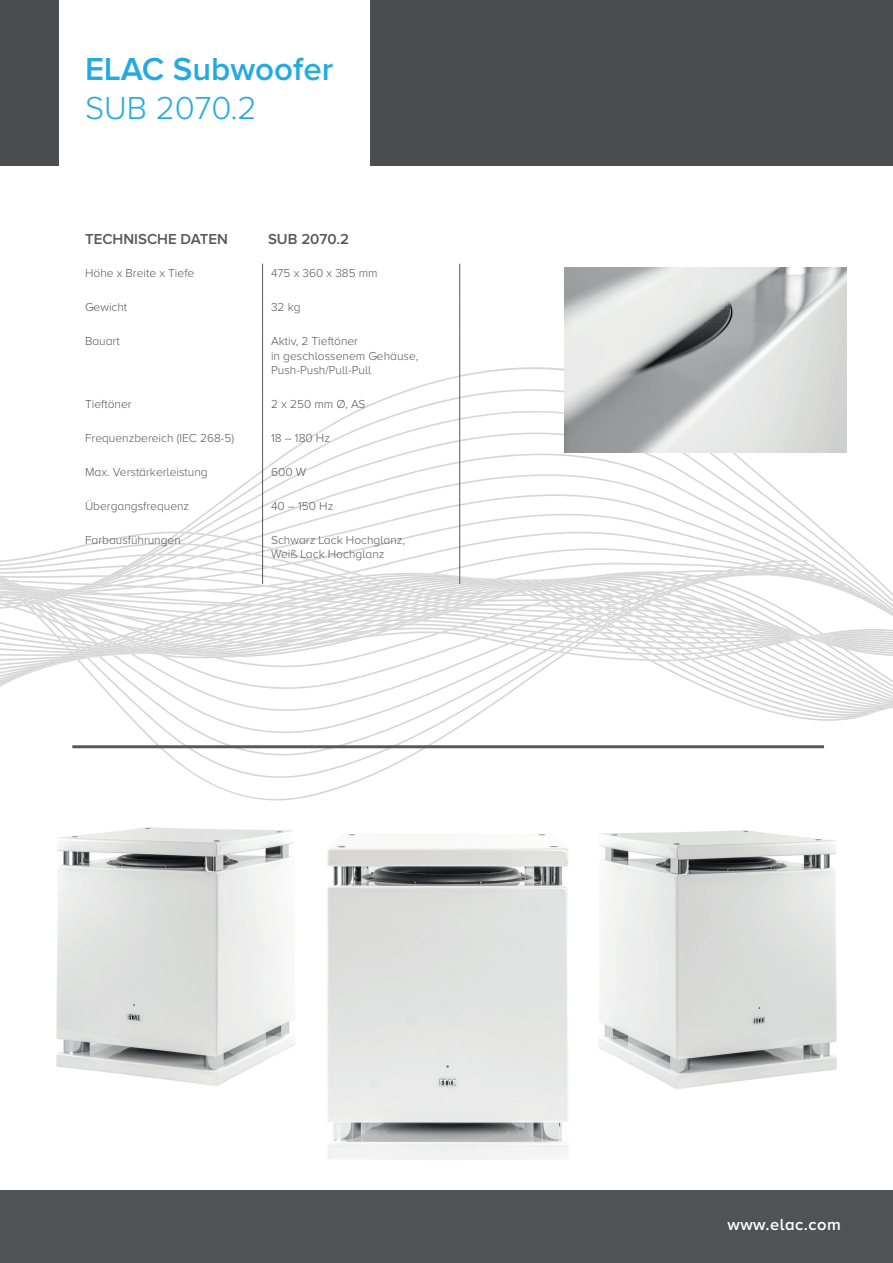
<style>
.page{position:relative;width:893px;height:1263px;background:#fff}
.page>*{position:absolute;margin:0;border:0;box-sizing:border-box;transform-origin:0 0}
.t1{font:600 33px "Proxima Nova A";color:#24aae1}
.t2{font:300 33px "Proxima Nova A";color:#24aae1}
.t3{font:600 16.5px "Proxima Nova A";letter-spacing:.03em;color:#fff}
.t4{font:600 15px "Proxima Nova A";color:#57585a}
.t5{font:300 12px/14.4px "Proxima Nova A";color:#57585a}
</style>
<div class="page">
<svg style="left:72px;top:733px;width:750px;height:22px"></svg>
<svg style="left:133px;top:721px;width:336px;height:12px"></svg>
<svg style="left:166px;top:367px;width:681px;height:165px"></svg>
<svg style="left:102px;top:687px;width:791px;height:4px"></svg>
<svg style="left:0;top:683px;width:893px;height:4px"></svg>
<svg style="left:0;top:661px;width:893px;height:22px"></svg>
<svg style="left:0;top:656px;width:863px;height:5px"></svg>
<svg style="left:0;top:532px;width:893px;height:124px"></svg>
<hr style="left:72px;top:745px;width:752px;height:3px;background:#57585a">
<div style="left:0;top:1191px;width:893px;height:72px;background:#505356"></div>
<hr style="left:262px;top:264px;width:1px;height:34px;background:#57585a">
<hr style="left:459px;top:264px;width:1px;height:34px;background:#57585a">
<hr style="left:262px;top:298px;width:1px;height:34px;background:#57585a">
<hr style="left:459px;top:298px;width:1px;height:34px;background:#57585a">
<hr style="left:262px;top:332px;width:1px;height:62px;background:#57585a">
<hr style="left:459px;top:332px;width:1px;height:62px;background:#57585a">
<hr style="left:262px;top:394px;width:1px;height:34px;background:#57585a">
<hr style="left:459px;top:394px;width:1px;height:34px;background:#57585a">
<hr style="left:262px;top:428px;width:1px;height:34px;background:#57585a">
<hr style="left:459px;top:428px;width:1px;height:34px;background:#57585a">
<hr style="left:262px;top:462px;width:1px;height:34px;background:#57585a">
<hr style="left:459px;top:462px;width:1px;height:34px;background:#57585a">
<hr style="left:262px;top:496px;width:1px;height:34px;background:#57585a">
<hr style="left:459px;top:496px;width:1px;height:34px;background:#57585a">
<hr style="left:262px;top:530px;width:1px;height:54px;background:#57585a">
<hr style="left:459px;top:530px;width:1px;height:54px;background:#57585a">
<div style="left:0;top:0;width:893px;height:166px;background:#494d4f"></div>
<div style="left:60px;top:0;width:310px;height:166px;background:#fff"></div>
<img style="left:564px;top:268px;width:282px;height:184px">
<img style="left:56px;top:827px;width:239px;height:259px">
<img style="left:599px;top:830px;width:238px;height:259px">
<img style="left:327px;top:834px;width:241px;height:326px">
<h1 class="t1" style="left:85px;top:50px;width:250px">ELAC Subwoofer</h1>
<h1 class="t2" style="left:85px;top:90px;width:173px">SUB 2070.2</h1>
<p class="t4" style="left:85px;top:230px;width:144px">TECHNISCHE DATEN</p>
<p class="t4" style="left:268px;top:230px;width:82px">SUB 2070.2</p>
<p class="t5" style="left:85px;top:266px;width:111px">Höhe x Breite x Tiefe</p>
<p class="t5" style="left:271px;top:266px;width:108px">475 x 360 x 385 mm</p>
<p class="t5" style="left:85px;top:300px;width:44px">Gewicht</p>
<p class="t5" style="left:271px;top:300px;width:31px">32 kg</p>
<p class="t5" style="left:85px;top:334px;width:36px">Bauart</p>
<p class="t5" style="left:271px;top:334px;width:149px">Aktiv, 2 Tieftöner<br>in geschlossenem Gehäuse,<br>Push-Push/Pull-Pull</p>
<p class="t5" style="left:85px;top:396px;width:48px">Tieftöner</p>
<p class="t5" style="left:271px;top:396px;width:96px">2 x 250 mm Ø, AS</p>
<p class="t5" style="left:85px;top:430px;width:151px">Frequenzbereich (IEC 268-5)</p>
<p class="t5" style="left:271px;top:430px;width:60px">18 – 180 Hz</p>
<p class="t5" style="left:85px;top:464px;width:124px">Max. Verstärkerleistung</p>
<p class="t5" style="left:271px;top:464px;width:37px">600 W</p>
<p class="t5" style="left:85px;top:499px;width:106px">Übergangsfrequenz</p>
<p class="t5" style="left:271px;top:499px;width:64px">40 – 150 Hz</p>
<p class="t5" style="left:85px;top:533px;width:97px">Farbausführungen</p>
<p class="t5" style="left:271px;top:533px;width:136px">Schwarz Lack Hochglanz,<br>Weiß Lack Hochglanz</p>
<h2 class="t3" style="left:727px;top:1215px;width:115px">www.elac.com</h2>
</div>
